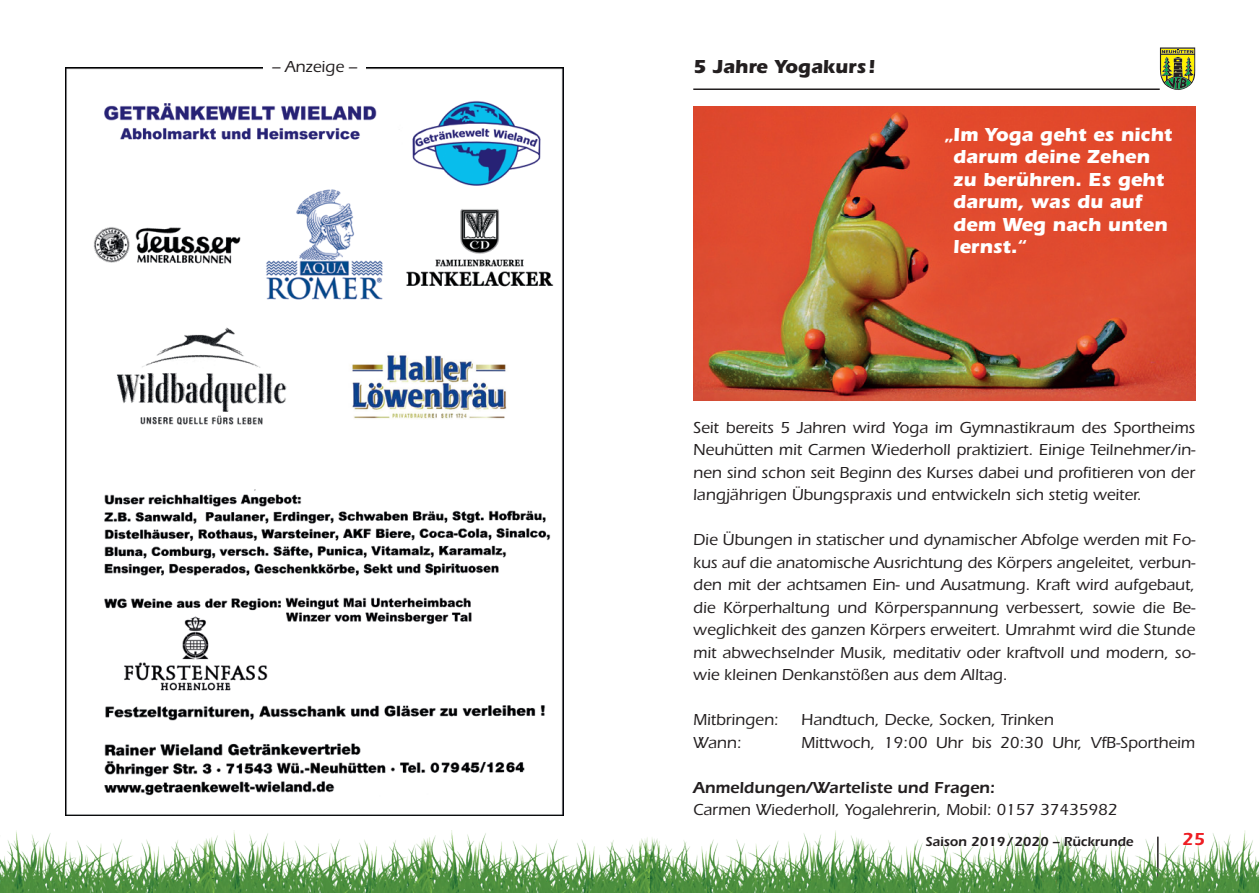
<style>
.page{position:relative;width:1259px;height:893px;background:#fff}
.page>*{position:absolute;margin:0;border:0;box-sizing:border-box;transform-origin:0 0}
.t1{font:700 19.5px/22.5px "ITC Eras Std";color:#fff}
.t2{font:700 19.5px "ITC Eras Std";color:#231f20}
.t3{font:600 18px "ITC Eras Std";color:#ee1d23}
.t4{font:500 16.5px/22.5px "ITC Eras Std";color:#231f20;text-align:justify}
.t5{font:600 16.5px "ITC Eras Std";color:#231f20}
.t6{font:600 13.5px "ITC Eras Std";color:#231f20}
</style>
<div class="page">
<img style="left:0;top:831px;width:1259px;height:62px">
<hr style="left:693px;top:88px;width:466px;height:2px;background:#231f20">
<svg style="left:629px;top:831px;width:64px;height:62px"></svg>
<svg style="left:1160px;top:47px;width:35px;height:43px;background:#8d9543"></svg>
<svg style="left:566px;top:831px;width:63px;height:62px"></svg>
<img style="left:66px;top:67px;width:497px;height:749px">
<div style="left:264px;top:56px;width:102px;height:20px;background:#fff"></div>
<img style="left:693px;top:107px;width:502px;height:294px">
<p class="t4" style="left:272px;top:55px;width:86px">– Anzeige –</p>
<p class="t2" style="left:693px;top:55px;width:183px">5 Jahre Yogakurs !</p>
<p class="t1" style="left:953px;top:123px;width:220px;text-indent:-8px">„Im Yoga geht es nicht darum deine Zehen zu berühren. Es geht darum, was du auf dem Weg nach unten lernst.“</p>
<p class="t4" style="left:693px;top:416px;width:503px">Seit bereits 5 Jahren wird Yoga im Gymnastikraum des Sportheims Neuhütten mit Carmen Wiederholl praktiziert. Einige Teilnehmer/in&shy;nen sind schon seit Beginn des Kurses dabei und profitieren von der langjährigen Übungspraxis und entwickeln sich stetig weiter.</p>
<p class="t4" style="left:693px;top:529px;width:503px">Die Übungen in statischer und dynamischer Abfolge werden mit Fo&shy;kus auf die anatomische Ausrichtung des Körpers angeleitet, verbun&shy;den mit der achtsamen Ein- und Ausatmung. Kraft wird aufgebaut, die Körperhaltung und Körperspannung verbessert, sowie die Be&shy;weglichkeit des ganzen Körpers erweitert. Umrahmt wird die Stunde mit abwechselnder Musik, meditativ oder kraftvoll und modern, so&shy;wie kleinen Denkanstößen aus dem Alltag.</p>
<p class="t4" style="left:693px;top:709px;width:87px">Mitbringen:</p>
<p class="t4" style="left:801px;top:709px;width:254px">Handtuch, Decke, Socken, Trinken</p>
<p class="t4" style="left:693px;top:731px;width:50px">Wann:</p>
<p class="t4" style="left:801px;top:731px;width:395px">Mittwoch, 19:00 Uhr bis 20:30 Uhr, VfB-Sportheim</p>
<p class="t5" style="left:693px;top:778px;width:303px">Anmeldungen/Warteliste und Fragen:</p>
<p class="t4" style="left:693px;top:799px;width:426px">Carmen Wiederholl, Yogalehrerin, Mobil: 0157 37435982</p>
<p class="t6" style="left:925px;top:833px;width:209px">Saison 2019/2020 – Rückrunde</p>
<p class="t3" style="left:1182px;top:829px;width:24px">25</p>
</div>
